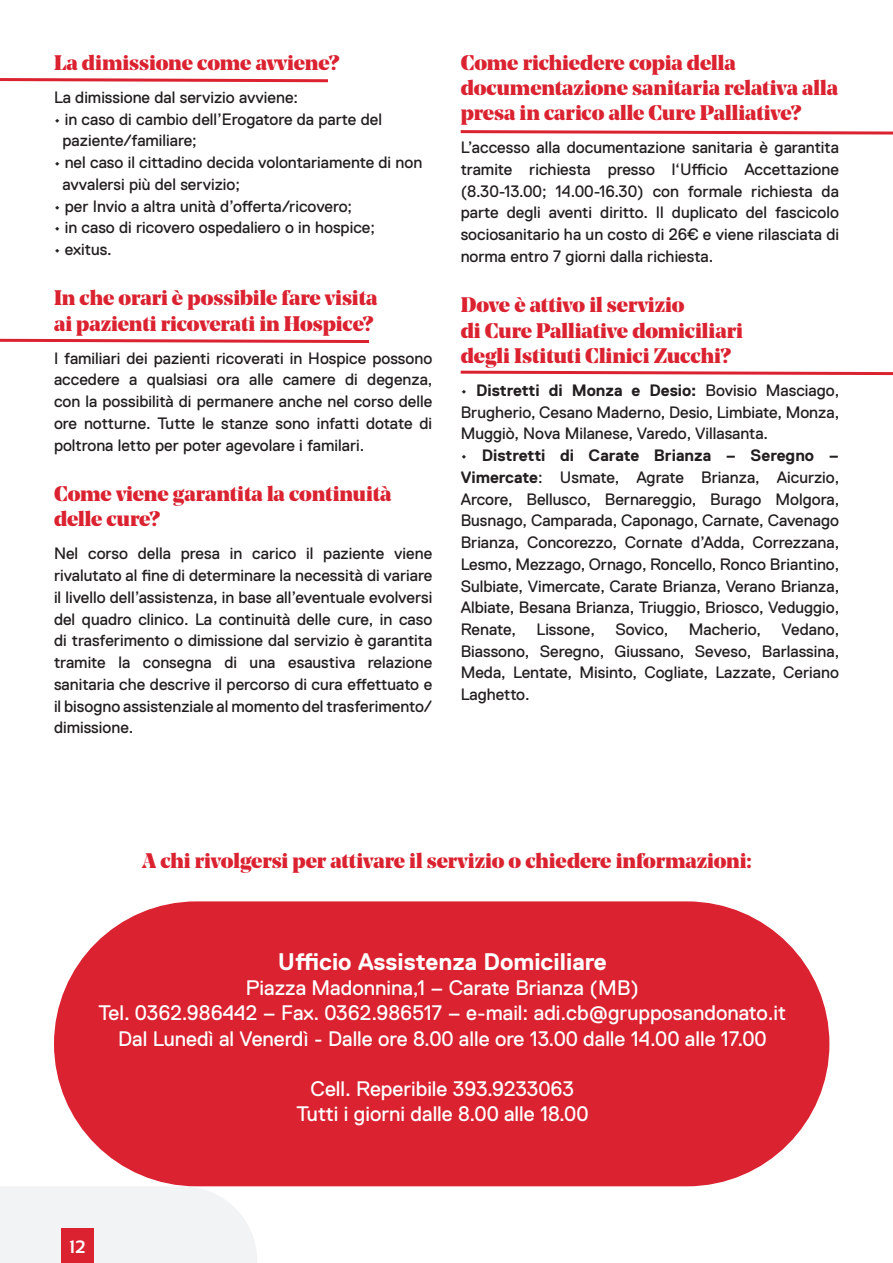
<style>
.page{position:relative;width:893px;height:1263px;background:#fff}
.page>*{position:absolute;margin:0;border:0;box-sizing:border-box;transform-origin:0 0}
.t1{font:700 24px "Replica";color:#fff}
.t2{font:900 21px/25.2px "Noe Display";color:#db2230}
.t3{font:21px/25.2px "Replica";color:#fff;text-align:center}
.t4{font:700 18px "Sansation";color:#fff}
.t5{font:16.5px/21.8px "Replica";color:#231f20;text-align:justify}
.s1{font-weight:700}
</style>
<div class="page">
<div style="left:0;top:1186px;width:257px;height:77px;background:#f2f3f4"></div>
<div style="left:61px;top:1229px;width:33px;height:34px;background:#db2230"></div>
<div style="left:54px;top:901px;width:775px;height:285px;background:#db2230;border-radius:142px"></div>
<svg style="left:0;top:78px;width:328px;height:5px"></svg>
<svg style="left:460px;top:130px;width:433px;height:5px"></svg>
<svg style="left:460px;top:370px;width:433px;height:6px"></svg>
<svg style="left:0;top:338px;width:370px;height:5px"></svg>
<p class="t2" style="left:54px;top:49px;width:286px">La dimissione come avviene?</p>
<p class="t5" style="left:54px;top:86px;width:246px">La dimissione dal servizio avviene:</p>
<p class="t5" style="left:63px;top:108px;width:321px;text-indent:-9px">• in caso di cambio dell’Erogatore da parte del paziente/familiare;</p>
<p class="t5" style="left:63px;top:151px;width:361px;text-indent:-9px">• nel caso il cittadino decida volontariamente di non avvalersi più del servizio;</p>
<p class="t5" style="left:54px;top:195px;width:300px">• per Invio a altra unità d’offerta/ricovero;</p>
<p class="t5" style="left:54px;top:217px;width:322px">• in caso di ricovero ospedaliero o in hospice;</p>
<p class="t5" style="left:54px;top:238px;width:59px">• exitus.</p>
<p class="t2" style="left:54px;top:285px;width:325px">In che orari è possibile fare visita ai pazienti ricoverati in Hospice?</p>
<p class="t5" style="left:54px;top:347px;width:380px">I familiari dei pazienti ricoverati in Hospice possono accedere a qualsiasi ora alle camere di degenza, con la possibilità di permanere anche nel corso delle ore notturne. Tutte le stanze sono infatti dotate di poltrona letto per poter agevolare i familari.</p>
<p class="t2" style="left:54px;top:481px;width:339px">Come viene garantita la continuità delle cure?</p>
<p class="t5" style="left:54px;top:543px;width:380px">Nel corso della presa in carico il paziente viene rivalutato al fine di determinare la necessità di variare il livello dell’assistenza, in base all’eventuale evolversi del quadro clinico. La continuità delle cure, in caso di trasferimento o dimissione dal servizio è garantita tramite la consegna di una esaustiva relazione sanitaria che descrive il percorso di cura effettuato e il bisogno assistenziale al momento del trasferimento/ dimissione.</p>
<p class="t2" style="left:461px;top:49px;width:379px">Come richiedere copia della documentazione sanitaria relativa alla presa in carico alle Cure Palliative?</p>
<p class="t5" style="left:461px;top:137px;width:380px">L’accesso alla documentazione sanitaria è garantita tramite richiesta presso l‘Ufficio Accettazione (8.30-13.00; 14.00-16.30) con formale richiesta da parte degli aventi diritto. Il duplicato del fascicolo sociosanitario ha un costo di 26€ e viene rilasciata di norma entro 7 giorni dalla richiesta.</p>
<p class="t2" style="left:461px;top:292px;width:284px">Dove è attivo il servizio<br>di Cure Palliative domiciliari degli Istituti Clinici Zucchi?</p>
<p class="t5" style="left:461px;top:379px;width:380px">• <span class="s1">Distretti di Monza e Desio:</span> Bovisio Masciago, Brugherio, Cesano Maderno, Desio, Limbiate, Monza, Muggiò, Nova Milanese, Varedo, Villasanta.</p>
<p class="t5" style="left:461px;top:444px;width:380px">• <span class="s1">Distretti di Carate Brianza – Seregno – Vimercate</span>: Usmate, Agrate Brianza, Aicurzio, Arcore, Bellusco, Bernareggio, Burago Molgora, Busnago, Camparada, Caponago, Carnate, Cavenago Brianza, Concorezzo, Cornate d’Adda, Correzzana, Lesmo, Mezzago, Ornago, Roncello, Ronco Briantino, Sulbiate, Vimercate, Carate Brianza, Verano Brianza, Albiate, Besana Brianza, Triuggio, Briosco, Veduggio, Renate, Lissone, Sovico, Macherio, Vedano, Biassono, Seregno, Giussano, Seveso, Barlassina, Meda, Lentate, Misinto, Cogliate, Lazzate, Ceriano Laghetto.</p>
<p class="t2" style="left:142px;top:847px;width:611px">A chi rivolgersi per attivare il servizio o chiedere informazioni:</p>
<h1 class="t1" style="left:278px;top:948px;width:331px">Ufficio Assistenza Domiciliare</h1>
<p class="t3" style="left:99px;top:975px;width:689px">Piazza Madonnina,1 – Carate Brianza (MB)<br>Tel. 0362.986442 – Fax. 0362.986517 – e-mail: adi.cb@grupposandonato.it<br>Dal Lunedì al Venerdì - Dalle ore 8.00 alle ore 13.00 dalle 14.00 alle 17.00</p>
<p class="t3" style="left:296px;top:1076px;width:294px">Cell. Reperibile 393.9233063<br>Tutti i giorni dalle 8.00 alle 18.00</p>
<p class="t4" style="left:69px;top:1237px;width:18px">12</p>
</div>
